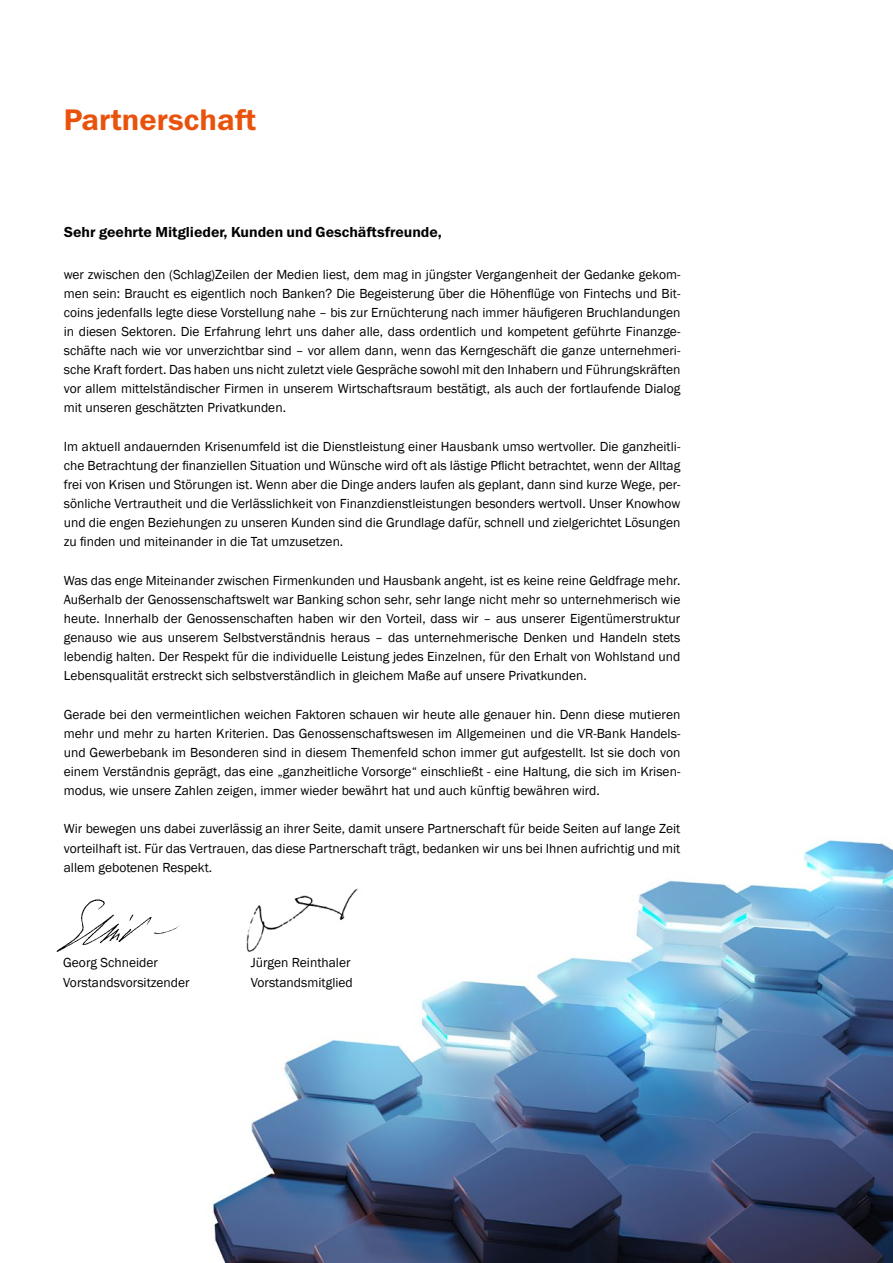
<style>
.page{position:relative;width:893px;height:1263px;background:#fff}
.page>*{position:absolute;margin:0;border:0;box-sizing:border-box;transform-origin:0 0}
.VR_head_orange_20pt{font:600 30px "Franklin Gothic ITC";color:#e9520a}
.VR_Zwiti{font:600 14.7px "Franklin Gothic ITC";color:#000}
.VR_gtx{font:13.5px/19.2px "Franklin Gothic";color:#000;text-align:justify}
</style>
<div class="page">
<img style="left:213px;top:839px;width:680px;height:424px">
<img style="left:233px;top:884px;width:164px;height:73px">
<img style="left:56px;top:899px;width:124px;height:53px">
<p class="VR_head_orange_20pt" style="left:64px;top:101px;width:194px">Partnerschaft</p>
<p class="VR_Zwiti" style="left:64px;top:223px;width:380px">Sehr geehrte Mitglieder, Kunden und Geschäftsfreunde,</p>
<p class="VR_gtx" style="left:64px;top:265px;width:618px">wer zwischen den (Schlag)Zeilen der Medien liest, dem mag in jüngster Vergangenheit der Gedanke gekom&shy;men sein: Braucht es eigentlich noch Banken? Die Begeisterung über die Höhenflüge von Fintechs und Bit&shy;coins jedenfalls legte diese Vorstellung nahe – bis zur Ernüchterung nach immer häufigeren Bruchlandungen in diesen Sektoren. Die Erfahrung lehrt uns daher alle, dass ordentlich und kompetent geführte Finanzge&shy;schäfte nach wie vor unverzichtbar sind – vor allem dann, wenn das Kerngeschäft die ganze unternehmeri&shy;sche Kraft fordert. Das haben uns nicht zuletzt viele Gespräche sowohl mit den Inhabern und Führungskräften vor allem mittelständischer Firmen in unserem Wirtschaftsraum bestätigt, als auch der fortlaufende Dialog mit unseren geschätzten Privatkunden.</p>
<p class="VR_gtx" style="left:64px;top:437px;width:618px">Im aktuell andauernden Krisenumfeld ist die Dienstleistung einer Hausbank umso wertvoller. Die ganzheitli&shy;che Betrachtung der finanziellen Situation und Wünsche wird oft als lästige Pflicht betrachtet, wenn der Alltag frei von Krisen und Störungen ist. Wenn aber die Dinge anders laufen als geplant, dann sind kurze Wege, per&shy;sönliche Vertrautheit und die Verlässlichkeit von Finanzdienstleistungen besonders wertvoll. Unser Knowhow und die engen Beziehungen zu unseren Kunden sind die Grundlage dafür, schnell und zielgerichtet Lösungen zu finden und miteinander in die Tat umzusetzen.</p>
<p class="VR_gtx" style="left:64px;top:571px;width:618px">Was das enge Miteinander zwischen Firmenkunden und Hausbank angeht, ist es keine reine Geldfrage mehr.<br>Außerhalb der Genossenschaftswelt war Banking schon sehr, sehr lange nicht mehr so unternehmerisch wie heute. Innerhalb der Genossenschaften haben wir den Vorteil, dass wir – aus unserer Eigentümerstruktur genauso wie aus unserem Selbstverständnis heraus – das unternehmerische Denken und Handeln stets lebendig halten. Der Respekt für die individuelle Leistung jedes Einzelnen, für den Erhalt von Wohlstand und Lebensqualität erstreckt sich selbstverständlich in gleichem Maße auf unsere Privatkunden.</p>
<p class="VR_gtx" style="left:64px;top:705px;width:618px">Gerade bei den vermeintlichen weichen Faktoren schauen wir heute alle genauer hin. Denn diese mutieren mehr und mehr zu harten Kriterien. Das Genossenschaftswesen im Allgemeinen und die VR-Bank Handels&shy;und Gewerbebank im Besonderen sind in diesem Themenfeld schon immer gut aufgestellt. Ist sie doch von einem Verständnis geprägt, das eine „ganzheitliche Vorsorge“ einschließt - eine Haltung, die sich im Krisen&shy;modus, wie unsere Zahlen zeigen, immer wieder bewährt hat und auch künftig bewähren wird.</p>
<p class="VR_gtx" style="left:64px;top:820px;width:618px">Wir bewegen uns dabei zuverlässig an ihrer Seite, damit unsere Partnerschaft für beide Seiten auf lange Zeit vorteilhaft ist. Für das Vertrauen, das diese Partnerschaft trägt, bedanken wir uns bei Ihnen aufrichtig und mit allem gebotenen Respekt.</p>
<p class="VR_gtx" style="left:63px;top:954px;width:96px">Georg Schneider</p>
<p class="VR_gtx" style="left:251px;top:954px;width:101px">Jürgen Reinthaler</p>
<p class="VR_gtx" style="left:63px;top:973px;width:128px">Vorstandsvorsitzender</p>
<p class="VR_gtx" style="left:251px;top:973px;width:104px">Vorstandsmitglied</p>
</div>
